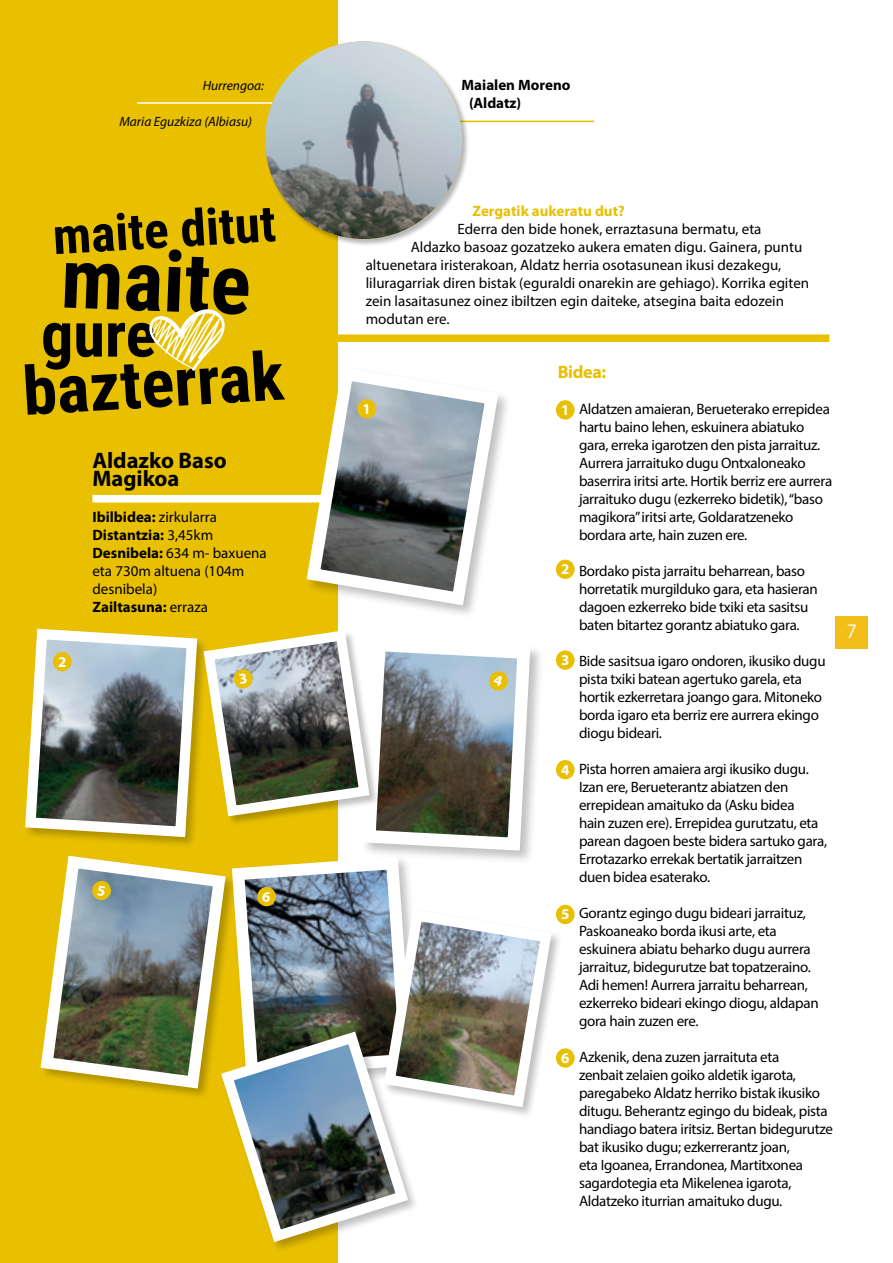
<style>
.page{position:relative;width:893px;height:1263px;background:#fff}
.page>*{position:absolute;margin:0;border:0;box-sizing:border-box;transform-origin:0 0}
.t1{font:700 22.5px/18px "Myriad Pro";color:#000}
.t2{font:700 18px "Myriad Pro";letter-spacing:-.02em;color:#e9c000}
.t3{font:18px "Koz Go Pr 6 N";color:#fff}
.t4{font:15px/18px "Myriad Pro";letter-spacing:-.02em;color:#000}
.t5{font:15px/18px "Myriad Pro";color:#000}
.t6{font:700 15px/18px "Myriad Pro";color:#000}
.t7{font:700 15px "Myriad Pro";color:#e9c000}
.t8{font:700 15px "Myriad Pro";color:#fff}
.t9{font:italic 13.5px "Myriad Pro";color:#000}
.s1{font-weight:700}
</style>
<div class="page">
<div style="left:0;top:0;width:338px;height:1263px;background:#e9c000"></div>
<div style="left:92px;top:495px;width:257px;height:7px;background:#fff"></div>
<svg style="left:25px;top:207px;width:260px;height:208px"></svg>
<div style="left:304px;top:334px;width:525px;height:8px;background:#e9c000"></div>
<div style="left:556px;top:560px;width:19px;height:19px;background:#e9c000;border-radius:50%"></div>
<div style="left:556px;top:400px;width:19px;height:20px;background:#e9c000;border-radius:50%"></div>
<div style="left:556px;top:650px;width:19px;height:20px;background:#e9c000;border-radius:50%"></div>
<div style="left:556px;top:760px;width:19px;height:19px;background:#e9c000;border-radius:50%"></div>
<div style="left:556px;top:905px;width:19px;height:19px;background:#e9c000;border-radius:50%"></div>
<div style="left:556px;top:1048px;width:19px;height:20px;background:#e9c000;border-radius:50%"></div>
<hr style="left:137px;top:102px;width:150px;height:2px;background:#fff">
<hr style="left:430px;top:121px;width:164px;height:1px;background:#e9c000">
<div style="left:264px;top:40px;width:204px;height:206px;background:#000;opacity:.29"></div>
<img style="left:265px;top:41px;width:197px;height:198px;border-radius:99px">
<div style="left:835px;top:616px;width:33px;height:32px;background:#f2be1b"></div>
<div style="left:360px;top:636px;width:185px;height:228px;background:#000;opacity:.25"></div>
<svg style="left:40px;top:857px;width:185px;height:238px"></svg>
<svg style="left:225px;top:857px;width:194px;height:29px"></svg>
<div style="left:383px;top:908px;width:180px;height:210px;background:#000;opacity:.25"></div>
<div style="left:220px;top:1030px;width:199px;height:223px;background:#000;opacity:.25"></div>
<div style="left:305px;top:365px;width:207px;height:254px;background:#000;opacity:.25"></div>
<svg style="left:300px;top:365px;width:205px;height:247px"></svg>
<div style="left:357px;top:399px;width:19px;height:20px;background:#e9c000;border-radius:50%"></div>
<svg style="left:91px;top:880px;width:21px;height:21px"></svg>
<img style="left:215px;top:886px;width:342px;height:362px">
<svg style="left:25px;top:628px;width:512px;height:229px"></svg>
<p class="t9" style="left:203px;top:77px;width:63px">Hurrengoa:</p>
<p class="t9" style="left:119px;top:113px;width:134px">Maria Eguzkiza (Albiasu)</p>
<p class="t8" style="left:58px;top:652px;width:10px">2</p>
<h1 class="t1" style="left:92px;top:451px;width:136px">Aldazko Baso<br>Magikoa</h1>
<p class="t5" style="left:92px;top:508px;width:176px"><span class="s1">Ibilbidea:</span> zirkularra<br><span class="s1">Distantzia:</span> 3,45km<br><span class="s1">Desnibela:</span> 634 m- baxuena eta 730m altuena (104m desnibela)<br><span class="s1">Zailtasuna:</span> erraza</p>
<p class="t6" style="left:469px;top:75px;width:103px;text-indent:-8px">Maialen Moreno (Aldatz)</p>
<p class="t7" style="left:472px;top:201px;width:154px">Zergatik aukeratu dut?</p>
<p class="t5" style="left:457px;top:220px;width:306px">Ederra den bide honek, erraztasuna bermatu, eta</p>
<p class="t5" style="left:411px;top:238px;width:393px">Aldazko basoaz gozatzeko aukera ematen digu. Gainera, puntu</p>
<p class="t5" style="left:366px;top:256px;width:417px">altuenetara iristerakoan, Aldatz herria osotasunean ikusi dezakegu,</p>
<p class="t5" style="left:366px;top:274px;width:445px">liluragarriak diren bistak (eguraldi onarekin are gehiago). Korrika egiten</p>
<p class="t5" style="left:366px;top:292px;width:420px">zein lasaitasunez oinez ibiltzen egin daiteke, atsegina baita edozein</p>
<p class="t5" style="left:366px;top:310px;width:85px">modutan ere.</p>
<p class="t8" style="left:362px;top:399px;width:10px">1</p>
<p class="t2" style="left:558px;top:360px;width:50px">Bidea:</p>
<p class="t4" style="left:579px;top:400px;width:255px">Aldatzen amaieran, Berueterako errepidea hartu baino lehen, eskuinera abiatuko gara, erreka igarotzen den pista jarraituz.<br>Aurrera jarraituko dugu Ontxaloneako baserrira iritsi arte. Hortik berriz ere aurrera jarraituko dugu (ezkerreko bidetik), “baso magikora” iritsi arte, Goldaratzeneko bordara arte, hain zuzen ere.</p>
<p class="t4" style="left:579px;top:562px;width:240px">Bordako pista jarraitu beharrean, baso horretatik murgilduko gara, eta hasieran dagoen ezkerreko bide txiki eta sasitsu baten bitartez gorantz abiatuko gara.</p>
<p class="t4" style="left:579px;top:652px;width:248px">Bide sasitsua igaro ondoren, ikusiko dugu pista txiki batean agertuko garela, eta hortik ezkerretara joango gara. Mitoneko borda igaro eta berriz ere aurrera ekingo diogu bideari.</p>
<p class="t4" style="left:579px;top:760px;width:250px">Pista horren amaiera argi ikusiko dugu.<br>Izan ere, Berueterantz abiatzen den errepidean amaituko da (Asku bidea<br>hain zuzen ere). Errepidea gurutzatu, eta parean dagoen beste bidera sartuko gara, Errotazarko errekak bertatik jarraitzen duen bidea esaterako.</p>
<p class="t4" style="left:579px;top:904px;width:241px">Gorantz egingo dugu bideari jarraituz, Paskoaneako borda ikusi arte, eta eskuinera abiatu beharko dugu aurrera jarraituz, bidegurutze bat topatzeraino.<br>Adi hemen! Aurrera jarraitu beharrean, ezkerreko bideari ekingo diogu, aldapan gora hain zuzen ere.</p>
<p class="t4" style="left:579px;top:1048px;width:256px">Azkenik, dena zuzen jarraituta eta<br>zenbait zelaien goiko aldetik igarota, paregabeko Aldatz herriko bistak ikusiko ditugu. Beherantz egingo du bideak, pista handiago batera iritsiz. Bertan bidegurutze bat ikusiko dugu; ezkerrerantz joan,<br>eta Igoanea, Errandonea, Martitxonea sagardotegia eta Mikelenea igarota, Aldatzeko iturrian amaituko dugu.</p>
<p class="t8" style="left:561px;top:400px;width:10px">1</p>
<p class="t8" style="left:561px;top:559px;width:10px">2</p>
<p class="t8" style="left:561px;top:650px;width:10px">3</p>
<p class="t8" style="left:561px;top:760px;width:10px">4</p>
<p class="t8" style="left:561px;top:905px;width:10px">5</p>
<p class="t8" style="left:561px;top:1048px;width:10px">6</p>
<p class="t3" style="left:847px;top:622px;width:11px">7</p>
</div>
